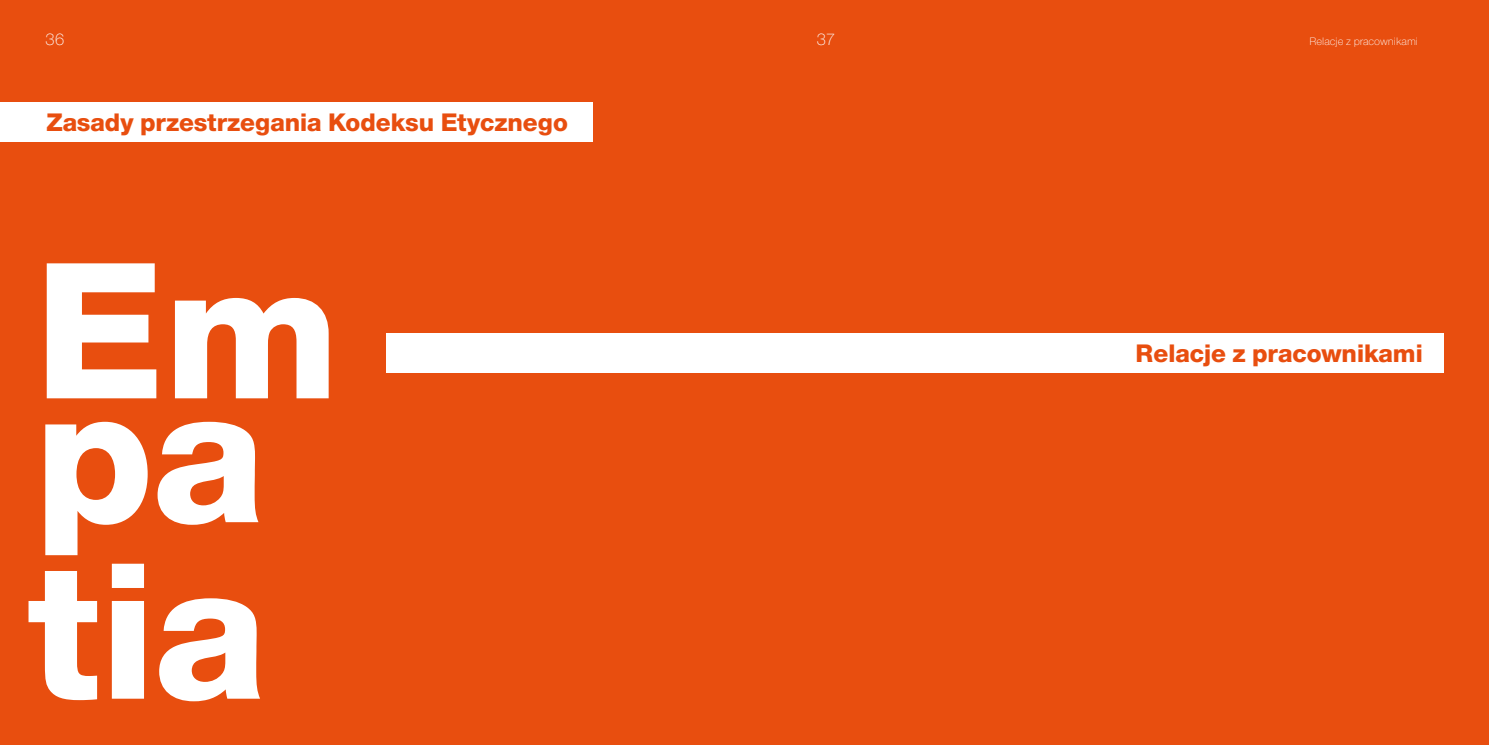
<style>
.page{position:relative;width:1489px;height:745px;background:#fff}
.page>*{position:absolute;margin:0;border:0;box-sizing:border-box;transform-origin:0 0}
.t1{font:800 202.12px/176.2px "Nimbus CEZCE";color:#fff}
.t2{font:800 26.25px "Nimbus CEZCE";color:#e84e0f}
.t3{font:300 17.5px "Nimbus CEZCE";color:#fff}
.t4{font:300 11.25px "Nimbus CEZCE";color:#fff}
</style>
<div class="page">
<div style="left:0;top:0;width:1488px;height:744px;background:#e84e0f"></div>
<div style="left:0;top:103px;width:592px;height:39px;background:#fff"></div>
<div style="left:386px;top:333px;width:1057px;height:39px;background:#fff"></div>
<p class="t3" style="left:45px;top:29px;width:21px">36</p>
<p class="t3" style="left:816px;top:29px;width:20px">37</p>
<p class="t4" style="left:1309px;top:35px;width:110px">Relacje z pracownikami</p>
<p class="t2" style="left:47px;top:107px;width:523px">Zasady przestrzegania Kodeksu Etycznego</p>
<h1 class="t1" style="left:34px;top:243px;width:306px">Em</h1>
<h1 class="t1" style="left:30px;top:367px;width:237px">pa tia</h1>
<p class="t2" style="left:1135px;top:337px;width:289px">Relacje z pracownikami</p>
</div>
